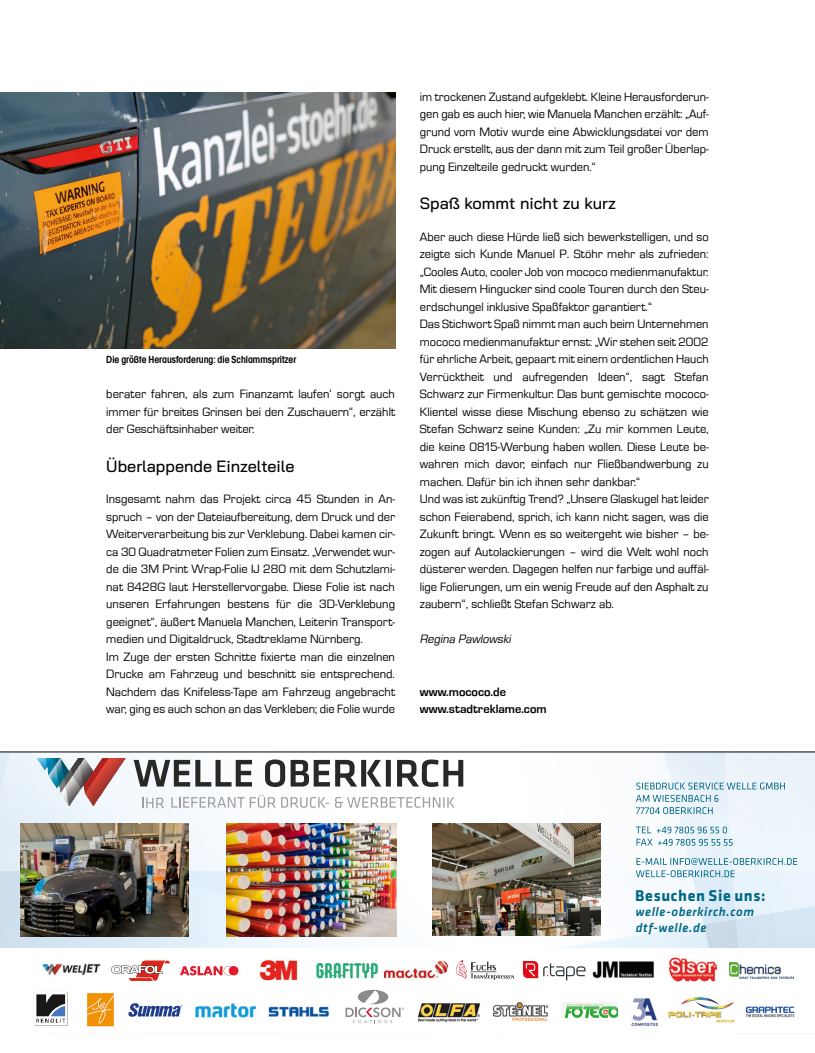
<style>
.page{position:relative;width:815px;height:1053px;background:#fff}
.page>*{position:absolute;margin:0;border:0;box-sizing:border-box;transform-origin:0 0}
.t1{font:500 16.25px "Bai Jamjuree";color:#000}
.t2{font:700 16.12px "Klavika Basic";letter-spacing:.04em;color:#006884}
.t3{font:italic 500 13px/15.2px "Klavika Basic";letter-spacing:.04em;color:#006884}
.t4{font:12.5px/17.5px "Micro Square";color:#000;text-align:justify}
.t5{font:700 12.5px/17.5px "Micro Square";color:#000}
.t6{font:italic 12.5px "Micro Square";color:#000}
.t7{font:10.62px "Avignon Cd Demi";color:#000}
</style>
<div class="page">
<img style="left:0;top:847px;width:21px;height:24px">
<div style="left:0;top:871px;width:55px;height:77px;background:#cedfed"></div>
<div style="left:0;top:752px;width:31px;height:95px;background:#e5eff8"></div>
<img style="left:55px;top:935px;width:56px;height:13px">
<img style="left:20px;top:752px;width:11px;height:19px">
<img style="left:111px;top:935px;width:33px;height:13px">
<img style="left:144px;top:911px;width:96px;height:37px">
<img style="left:34px;top:752px;width:93px;height:71px">
<div style="left:188px;top:871px;width:39px;height:40px;background:#e3f0fb"></div>
<div style="left:127px;top:752px;width:136px;height:119px;background:#f5f9fd"></div>
<img style="left:240px;top:936px;width:110px;height:12px">
<img style="left:248px;top:752px;width:23px;height:36px">
<img style="left:295px;top:752px;width:46px;height:35px">
<img style="left:271px;top:752px;width:25px;height:7px">
<img style="left:315px;top:807px;width:93px;height:64px">
<img style="left:419px;top:871px;width:80px;height:77px">
<img style="left:408px;top:752px;width:211px;height:119px">
<img style="left:354px;top:752px;width:55px;height:43px">
<img style="left:337px;top:752px;width:18px;height:7px">
<img style="left:499px;top:871px;width:102px;height:65px">
<img style="left:619px;top:752px;width:45px;height:113px">
<div style="left:637px;top:877px;width:54px;height:39px;background:#f6fafd"></div>
<img style="left:637px;top:904px;width:49px;height:23px">
<img style="left:740px;top:946px;width:12px;height:2px">
<img style="left:733px;top:752px;width:13px;height:118px">
<img style="left:733px;top:872px;width:3px;height:46px">
<img style="left:719px;top:918px;width:19px;height:19px">
<img style="left:715px;top:937px;width:25px;height:11px">
<img style="left:664px;top:752px;width:69px;height:118px">
<img style="left:691px;top:877px;width:42px;height:47px">
<img style="left:703px;top:921px;width:16px;height:16px">
<img style="left:706px;top:934px;width:9px;height:14px">
<div style="left:766px;top:752px;width:49px;height:119px;background:#edf4fa"></div>
<svg style="left:774px;top:903px;width:9px;height:9px"></svg>
<img style="left:762px;top:912px;width:14px;height:25px">
<img style="left:746px;top:772px;width:25px;height:99px">
<img style="left:760px;top:913px;width:10px;height:17px">
<img style="left:735px;top:752px;width:25px;height:72px">
<img style="left:753px;top:937px;width:10px;height:11px">
<img style="left:763px;top:920px;width:17px;height:28px">
<svg style="left:134px;top:759px;width:329px;height:27px"></svg>
<svg style="left:171px;top:795px;width:284px;height:12px"></svg>
<svg style="left:142px;top:797px;width:22px;height:11px"></svg>
<svg style="left:636px;top:782px;width:149px;height:19px;background:#c5dce5"></svg>
<svg style="left:636px;top:807px;width:77px;height:7px"></svg>
<svg style="left:636px;top:826px;width:97px;height:19px"></svg>
<svg style="left:636px;top:857px;width:161px;height:7px"></svg>
<svg style="left:636px;top:870px;width:99px;height:7px"></svg>
<img style="left:42px;top:963px;width:59px;height:13px">
<img style="left:111px;top:960px;width:128px;height:21px">
<img style="left:259px;top:960px;width:39px;height:21px">
<img style="left:316px;top:960px;width:63px;height:19px">
<img style="left:383px;top:960px;width:66px;height:19px">
<img style="left:456px;top:960px;width:130px;height:21px">
<img style="left:592px;top:961px;width:63px;height:18px">
<img style="left:668px;top:955px;width:49px;height:27px">
<img style="left:730px;top:962px;width:63px;height:15px">
<img style="left:195px;top:1003px;width:62px;height:15px">
<img style="left:671px;top:995px;width:124px;height:28px">
<img style="left:268px;top:1006px;width:61px;height:11px">
<img style="left:87px;top:993px;width:27px;height:34px">
<img style="left:417px;top:1003px;width:63px;height:20px">
<img style="left:561px;top:1002px;width:57px;height:17px">
<img style="left:630px;top:995px;width:41px;height:31px">
<img style="left:493px;top:1002px;width:56px;height:20px">
<img style="left:128px;top:1003px;width:55px;height:14px">
<svg style="left:346px;top:989px;width:58px;height:34px"></svg>
<img style="left:34px;top:992px;width:34px;height:34px">
<img style="left:36px;top:759px;width:90px;height:47px">
<img style="left:227px;top:823px;width:169px;height:113px">
<img style="left:433px;top:823px;width:167px;height:112px">
<img style="left:21px;top:823px;width:167px;height:112px">
<img style="left:0;top:92px;width:395px;height:256px">
<hr style="left:0;top:751px;width:815px;height:1px;background:#000">
<p class="t7" style="left:106px;top:354px;width:191px">Die größte Herausforderung: die Schlammspritzer</p>
<p class="t4" style="left:106px;top:385px;width:290px">berater fahren, als zum Finanzamt laufen‘ sorgt auch immer für breites Grinsen bei den Zuschauern“, erzählt der Geschäftsinhaber weiter.</p>
<h1 class="t1" style="left:106px;top:457px;width:190px">Überlappende Einzelteile</h1>
<p class="t4" style="left:106px;top:490px;width:290px;text-align:left">Insgesamt nahm das Projekt circa 45 Stunden in An&shy;spruch – von der Dateiaufbereitung, dem Druck und der Weiterverarbeitung bis zur Verklebung. Dabei kamen cir&shy;ca 30 Quadratmeter Folien zum Einsatz. „Verwendet wur&shy;de die 3M Print Wrap-Folie IJ 280 mit dem Schutzlami&shy;nat 8428G laut Herstellervorgabe. Diese Folie ist nach unseren Erfahrungen bestens für die 3D-Verklebung geeignet“, äußert Manuela Manchen, Leiterin Transport&shy;medien und Digitaldruck, Stadtreklame Nürnberg.<br>Im Zuge der ersten Schritte fixierte man die einzelnen Drucke am Fahrzeug und beschnitt sie entsprechend.<br>Nachdem das Knifeless-Tape am Fahrzeug angebracht war, ging es auch schon an das Verkleben; die Folie wurde</p>
<p class="t4" style="left:420px;top:88px;width:290px">im trockenen Zustand aufgeklebt. Kleine Herausforderun&shy;gen gab es auch hier, wie Manuela Manchen erzählt: „Auf&shy;grund vom Motiv wurde eine Abwicklungsdatei vor dem Druck erstellt, aus der dann mit zum Teil großer Überlap&shy;pung Einzelteile gedruckt wurden.“</p>
<h1 class="t1" style="left:420px;top:194px;width:197px">Spaß kommt nicht zu kurz</h1>
<p class="t4" style="left:420px;top:228px;width:290px;text-align:left">Aber auch diese Hürde ließ sich bewerkstelligen, und so zeigte sich Kunde Manuel P. Stöhr mehr als zufrieden: „Cooles Auto, cooler Job von mococo medienmanufaktur.<br>Mit diesem Hingucker sind coole Touren durch den Steu&shy;erdschungel inklusive Spaßfaktor garantiert.“<br>Das Stichwort Spaß nimmt man auch beim Unternehmen mococo medienmanufaktur ernst: „Wir stehen seit 2002 für ehrliche Arbeit, gepaart mit einem ordentlichen Hauch Verrücktheit und aufregenden Ideen“, sagt Stefan Schwarz zur Firmenkultur. Das bunt gemischte mococo-Klientel wisse diese Mischung ebenso zu schätzen wie Stefan Schwarz seine Kunden: „Zu mir kommen Leute, die keine 0815-Werbung haben wollen. Diese Leute be&shy;wahren mich davor, einfach nur Fließbandwerbung zu machen. Dafür bin ich ihnen sehr dankbar.“<br>Und was ist zukünftig Trend? „Unsere Glaskugel hat leider schon Feierabend, sprich, ich kann nicht sagen, was die Zukunft bringt. Wenn es so weitergeht wie bisher – be&shy;zogen auf Autolackierungen – wird die Welt wohl noch düsterer werden. Dagegen helfen nur farbige und auffäl&shy;lige Folierungen, um ein wenig Freude auf den Asphalt zu zaubern“, schließt Stefan Schwarz ab.</p>
<p class="t6" style="left:420px;top:632px;width:95px">Regina Pawlowski</p>
<p class="t5" style="left:420px;top:683px;width:128px">www.mococo.de www.stadtreklame.com</p>
<p class="t2" style="left:635px;top:883px;width:132px">Besuchen Sie uns:</p>
<p class="t3" style="left:636px;top:904px;width:120px">welle-oberkirch.com dtf-welle.de</p>
</div>
